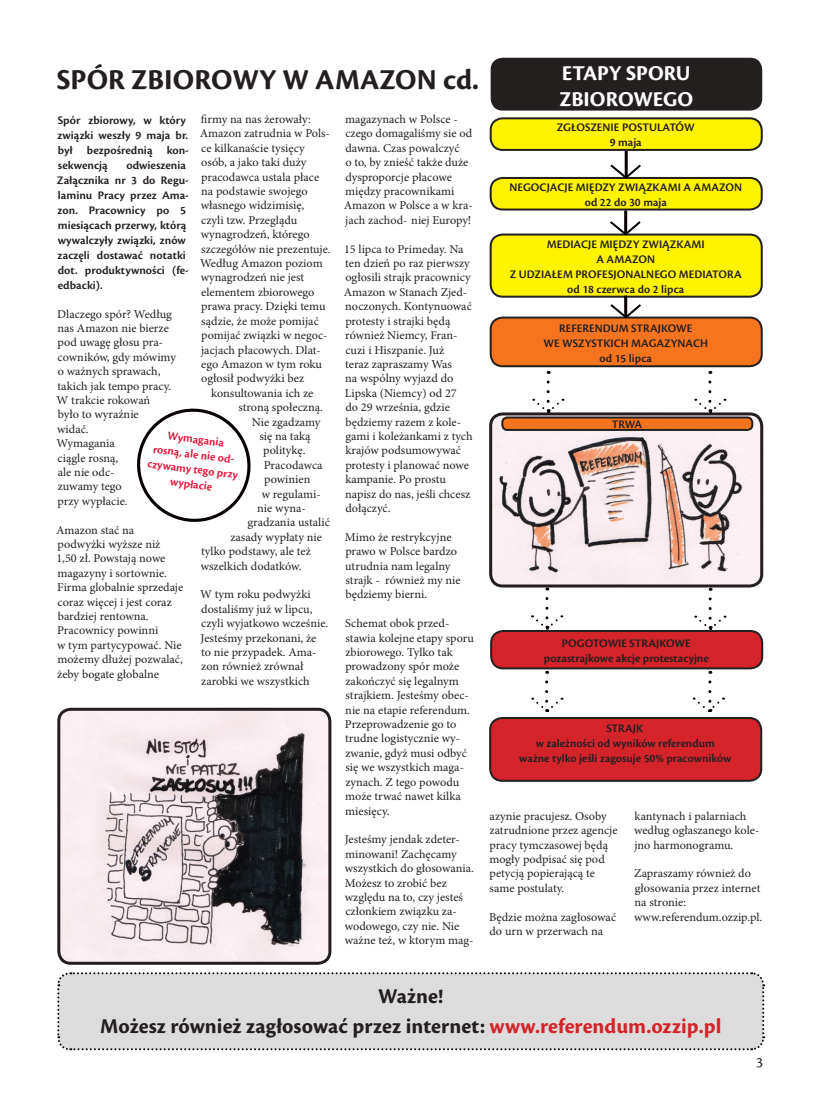
<style>
.page{position:relative;width:820px;height:1106px;background:#fff}
.page>*{position:absolute;margin:0;border:0;box-sizing:border-box;transform-origin:0 0}
.t1{font:700 30px "Cronos Pro";letter-spacing:.005em;color:#241f1f}
.t2{font:700 22px/30.3px "Cronos Pro";letter-spacing:.005em;color:#241f1f;text-align:center}
.t3{font:700 22px/26px "Cronos Pro";color:#fff}
.t4{font:15px "Cronos Pro";color:#241f1f}
.t5{font:12px/14.4px "Minion Pro";color:#241f1f}
.t6{font:600 12px/15px "Cronos Pro";color:#241f1f;text-align:center}
.t7{font:600 12px/15px "Cronos Pro";color:#e71337;text-align:center}
.s1{color:#d42429}
</style>
<div class="page">
<svg style="left:137px;top:408px;width:114px;height:114px"></svg>
<div style="left:490px;top:118px;width:271px;height:32px;background:#fff300;border-radius:12px"></div>
<div style="left:489px;top:117px;width:273px;height:34px;border:2px solid #241f1f;border-radius:12px"></div>
<img style="left:491px;top:416px;width:270px;height:170px">
<div style="left:489px;top:412px;width:274px;height:175px;border:3px solid #241f1f;border-radius:12px"></div>
<img style="left:59px;top:711px;width:271px;height:252px">
<div style="left:57px;top:707px;width:274px;height:257px;border:3px solid #241f1f;border-radius:12px"></div>
<div style="left:490px;top:58px;width:272px;height:53px;background:#241f1f;border-radius:12px"></div>
<div style="left:490px;top:178px;width:271px;height:31px;background:#fff300;border-radius:12px"></div>
<div style="left:489px;top:177px;width:273px;height:33px;border:2px solid #241f1f;border-radius:12px"></div>
<div style="left:490px;top:234px;width:271px;height:63px;background:#fff300;border-radius:12px"></div>
<div style="left:489px;top:233px;width:273px;height:65px;border:2px solid #241f1f;border-radius:12px"></div>
<div style="left:490px;top:317px;width:271px;height:49px;background:#f7741f;border-radius:12px"></div>
<div style="left:489px;top:316px;width:273px;height:51px;border:2px solid #241f1f;border-radius:12px"></div>
<div style="left:491px;top:631px;width:271px;height:37px;background:#d42429;border-radius:12px"></div>
<div style="left:490px;top:630px;width:273px;height:39px;border:2px solid #241f1f;border-radius:12px"></div>
<div style="left:490px;top:718px;width:271px;height:62px;background:#d42429;border-radius:12px"></div>
<div style="left:489px;top:717px;width:273px;height:64px;border:2px solid #241f1f;border-radius:12px"></div>
<hr style="left:624px;top:151px;width:3px;height:26px;background:#060000">
<hr style="left:624px;top:210px;width:3px;height:24px;background:#060000">
<hr style="left:624px;top:296px;width:3px;height:20px;background:#060000">
<svg style="left:608px;top:162px;width:35px;height:18px"></svg>
<svg style="left:607px;top:219px;width:35px;height:17px"></svg>
<svg style="left:608px;top:302px;width:35px;height:17px"></svg>
<svg style="left:533px;top:382px;width:30px;height:31px"></svg>
<svg style="left:695px;top:382px;width:30px;height:31px"></svg>
<div style="left:57px;top:972px;width:708px;height:79px;background:#dddcdd"></div>
<svg style="left:532px;top:598px;width:30px;height:31px"></svg>
<svg style="left:695px;top:599px;width:30px;height:31px"></svg>
<svg style="left:532px;top:682px;width:30px;height:30px"></svg>
<svg style="left:693px;top:682px;width:30px;height:30px"></svg>
<div style="left:502px;top:417px;width:250px;height:13px;background:#f7741f;border-radius:5px"></div>
<div style="left:501px;top:416px;width:252px;height:15px;border:2px solid #241f1f;border-radius:5px"></div>
<h1 class="t1" style="left:57px;top:62px;width:423px">SPÓR ZBIOROWY W AMAZON cd.</h1>
<p class="t6" style="left:58px;top:113px;width:133px;text-align:left">Spór zbiorowy, w który związki weszły 9 maja br. był bezpośrednią kon&shy;sekwencją</p>
<p class="t5" style="left:200px;top:112px;width:132px">firmy na nas żerowały:<br>Amazon zatrudnia w Pols&shy;ce kilkanaście tysięcy osób, a jako taki duży pracodawca ustala płace na podstawie swojego własnego widzimisię,<br>czyli tzw. Przeglądu wynagrodzeń, którego szczegółów nie prezentuje.<br>Według Amazon poziom wynagrodzeń nie jest elementem zbiorowego prawa pracy. Dzięki temu sądzie, że może pomijać pomijać związki w negoc&shy;jacjach płacowych. Dlat&shy;ego Amazon w tym roku ogłosił podwyżki bez</p>
<p class="t5" style="left:211px;top:386px;width:104px">konsultowania ich ze</p>
<p class="t5" style="left:238px;top:400px;width:86px">stroną społeczną.</p>
<p class="t5" style="left:252px;top:414px;width:70px">Nie zgadzamy</p>
<p class="t5" style="left:259px;top:429px;width:53px">się na taką</p>
<p class="t5" style="left:263px;top:443px;width:44px">politykę.</p>
<p class="t5" style="left:264px;top:458px;width:60px">Pracodawca</p>
<p class="t5" style="left:264px;top:472px;width:48px">powinien</p>
<p class="t5" style="left:261px;top:486px;width:61px">w regulami-</p>
<p class="t5" style="left:257px;top:501px;width:50px">nie wyna-</p>
<p class="t5" style="left:247px;top:515px;width:84px">gradzania ustalić</p>
<p class="t5" style="left:230px;top:530px;width:93px">zasady wypłaty nie</p>
<p class="t5" style="left:201px;top:544px;width:111px">tylko podstawy, ale też</p>
<p class="t5" style="left:200px;top:558px;width:102px">wszelkich dodatków.</p>
<p class="t5" style="left:200px;top:587px;width:130px">W tym roku podwyżki dostaliśmy już w lipcu, czyli wyjatkowo wcześnie.<br>Jesteśmy przekonani, że to nie przypadek. Ama&shy;zon również zrównał zarobki we wszystkich</p>
<p class="t5" style="left:344px;top:112px;width:130px">magazynach w Polsce - czego domagaliśmy sie od dawna. Czas powalczyć<br>o to, by znieść także duże dysproporcje płacowe między pracownikami<br>Amazon w Polsce a w kra&shy;jach zachod- niej Europy!</p>
<p class="t5" style="left:344px;top:242px;width:130px">15 lipca to Primeday. Na ten dzień po raz pierwszy ogłosili strajk pracownicy<br>Amazon w Stanach Zjed&shy;noczonych. Kontynuować protesty i strajki będą również Niemcy, Fran&shy;cuzi i Hiszpanie. Już<br>teraz zapraszamy Was<br>na wspólny wyjazd do<br>Lipska (Niemcy) od 27<br>do 29 września, gdzie będziemy razem z kole&shy;gami i koleżankami z tych krajów podsumowywać protesty i planować nowe kampanie. Po prostu napisz do nas, jeśli chcesz dołączyć.</p>
<p class="t5" style="left:345px;top:530px;width:117px">Mimo że restrykcyjne prawo w Polsce bardzo utrudnia nam legalny strajk - również my nie będziemy bierni.</p>
<p class="t5" style="left:345px;top:616px;width:130px">Schemat obok przed&shy;stawia kolejne etapy sporu zbiorowego. Tylko tak prowadzony spór może zakończyć się legalnym strajkiem. Jesteśmy obec&shy;nie na etapie referendum.<br>Przeprowadzenie go to trudne logistycznie wy&shy;zwanie, gdyż musi odbyć się we wszystkich maga&shy;zynach. Z tego powodu może trwać nawet kilka miesięcy.</p>
<p class="t5" style="left:344px;top:832px;width:130px">Jesteśmy jendak zdeter&shy;minowani! Zachęcamy wszystkich do głosowania.<br>Możesz to zrobić bez względu na to, czy jesteś członkiem związku za&shy;wodowego, czy nie. Nie ważne też, w ktorym mag-</p>
<p class="t6" style="left:57px;top:158px;width:134px;text-align:left;text-indent:69px">odwieszenia<br>Załącznika nr 3 do Regu&shy;laminu Pracy przez Ama&shy;zon. Pracownicy po 5 miesiącach przerwy, którą wywalczyły związki, znów zaczęli dostawać notatki dot. produktywności (fe&shy;edbacki).</p>
<p class="t5" style="left:56px;top:306px;width:121px">Dlaczego spór? Według nas Amazon nie bierze pod uwagę głosu pra&shy;cowników, gdy mówimy o ważnych sprawach, takich jak tempo pracy.<br>W trakcie rokowań<br>było to wyraźnie<br>widać.<br>Wymagania<br>ciągle rosną,<br>ale nie odc-<br>zuwamy tego<br>przy wypłacie.</p>
<p class="t5" style="left:56px;top:522px;width:129px">Amazon stać na podwyżki wyższe niż<br>1,50 zł. Powstają nowe magazyny i sortownie.<br>Firma globalnie sprzedaje coraz więcej i jest coraz bardziej rentowna.<br>Pracownicy powinni<br>w tym partycypować. Nie możemy dłużej pozwalać, żeby bogate głobalne</p>
<p class="t7" style="left:152px;top:426px;width:93px;rotate:7deg">Wymagania<br>rosną, ale nie od&shy;czywamy tego przy wypłacie</p>
<h2 class="t3" style="left:559px;top:60px;width:135px">ETAPY SPORU<br>ZBIOROWEGO</h2>
<p class="t6" style="left:556px;top:120px;width:139px">ZGŁOSZENIE POSTULATÓW<br>9 maja</p>
<p class="t6" style="left:509px;top:180px;width:234px">NEGOCJACJE MIĘDZY ZWIĄZKAMI A AMAZON od 22 do 30 maja</p>
<p class="t6" style="left:509px;top:237px;width:233px">MEDIACJE MIĘDZY ZWIĄZKAMI<br>A AMAZON<br>Z UDZIAŁEM PROFESJONALNEGO MEDIATORA od 18 czerwca do 2 lipca</p>
<p class="t6" style="left:543px;top:320px;width:166px">REFERENDUM STRAJKOWE<br>WE WSZYSTKICH MAGAZYNACH od 15 lipca</p>
<p class="t6" style="left:611px;top:417px;width:32px">TRWA</p>
<p class="t6" style="left:543px;top:636px;width:166px">POGOTOWIE STRAJKOWE pozastrajkowe akcje protestacyjne</p>
<p class="t6" style="left:519px;top:720px;width:213px">STRAJK<br>w zależności od wyników referendum ważne tylko jeśli zagosuje 50% pracowników</p>
<p class="t5" style="left:489px;top:808px;width:130px">azynie pracujesz. Osoby zatrudnione przez agencje pracy tymczasowej będą mogły podpisać się pod petycją popierającą te same postulaty.</p>
<p class="t5" style="left:489px;top:909px;width:128px">Będzie można zagłosować do urn w przerwach na</p>
<p class="t5" style="left:633px;top:808px;width:127px">kantynach i palarniach według ogłaszanego kole&shy;jno harmonogramu.</p>
<p class="t5" style="left:633px;top:866px;width:130px">Zapraszamy również do głosowania przez internet na stronie: www.referendum.ozzip.pl.</p>
<h2 class="t2" style="left:100px;top:981px;width:622px">Ważne!<br>Możesz również zagłosować przez internet: <span class="s1">www.referendum.ozzip.pl</span></h2>
<p class="t4" style="left:756px;top:1053px;width:8px">3</p>
</div>
